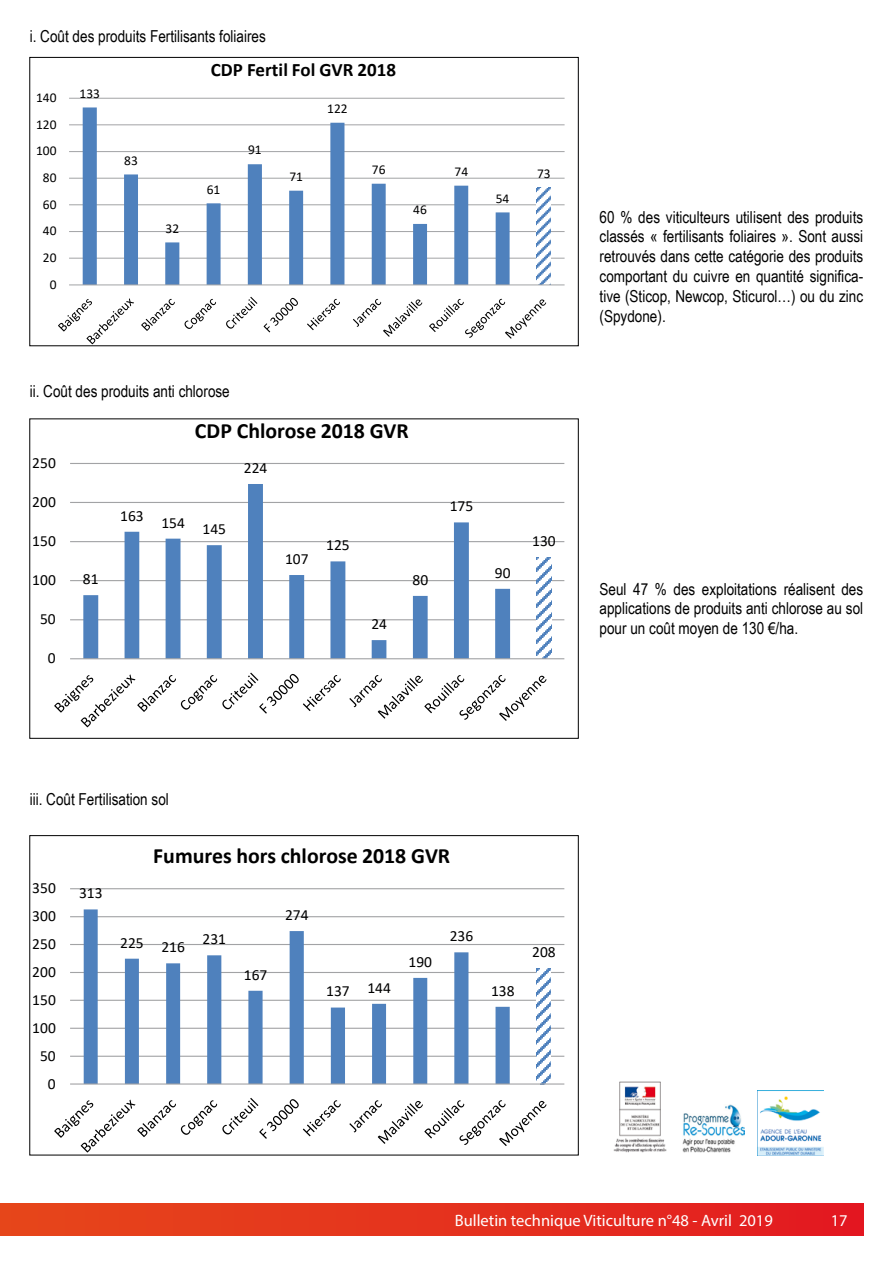
<style>
.page{position:relative;width:893px;height:1263px;background:#fff}
.page>*{position:absolute;margin:0;border:0;box-sizing:border-box;transform-origin:0 0}
.t1{font:700 21.75px "Calibri";color:#000}
.t2{font:700 19.05px "Calibri";color:#000}
.t3{font:17.1px "Calibri";color:#000}
.t4{font:16.5px/19.8px "Arial Narrow";color:#000;text-align:justify}
.t5{font:16.5px "Myriad Pro";color:#fff}
.t6{font:15.45px "Calibri";color:#000}
.t7{font:13.5px "Calibri";color:#000}
</style>
<div class="page">
<div style="left:0;top:1203px;width:863px;height:32px;background:linear-gradient(to right,#e6481b,#e31a21)"></div>
<svg style="left:58px;top:97px;width:507px;height:247px"></svg>
<div style="left:30px;top:57px;width:548px;height:289px;border:1px solid #000"></div>
<svg style="left:54px;top:463px;width:511px;height:265px"></svg>
<svg style="left:54px;top:888px;width:511px;height:265px"></svg>
<img style="left:613px;top:1081px;width:54px;height:72px">
<img style="left:682px;top:1104px;width:62px;height:48px">
<img style="left:757px;top:1090px;width:67px;height:65px">
<p class="t4" style="left:30px;top:25px;width:238px">i. Coût des produits Fertilisants foliaires</p>
<p class="t7" style="left:36px;top:88px;width:22px">140</p>
<p class="t7" style="left:36px;top:115px;width:22px">120</p>
<p class="t7" style="left:36px;top:141px;width:22px">100</p>
<p class="t7" style="left:43px;top:168px;width:15px">80</p>
<p class="t7" style="left:43px;top:195px;width:15px">60</p>
<p class="t7" style="left:43px;top:221px;width:15px">40</p>
<p class="t7" style="left:43px;top:248px;width:15px">20</p>
<p class="t7" style="left:50px;top:275px;width:8px">0</p>
<p class="t7" style="left:80px;top:84px;width:22px">133</p>
<p class="t7" style="left:124px;top:151px;width:15px">83</p>
<p class="t7" style="left:166px;top:219px;width:15px">32</p>
<p class="t2" style="left:211px;top:56px;width:187px">CDP Fertil Fol GVR 2018</p>
<p class="t7" style="left:207px;top:180px;width:15px">61</p>
<p class="t7" style="left:248px;top:141px;width:15px">91</p>
<p class="t7" style="left:289px;top:167px;width:15px">71</p>
<p class="t7" style="left:327px;top:99px;width:22px">122</p>
<p class="t7" style="left:372px;top:160px;width:15px">76</p>
<p class="t7" style="left:413px;top:200px;width:15px">46</p>
<p class="t7" style="left:455px;top:162px;width:15px">74</p>
<p class="t7" style="left:496px;top:189px;width:15px">54</p>
<p class="t7" style="left:537px;top:164px;width:15px">73</p>
<p class="t4" style="left:30px;top:380px;width:202px">ii. Coût des produits anti chlorose</p>
<h1 class="t1" style="left:195px;top:415px;width:215px">CDP Chlorose 2018 GVR</h1>
<p class="t6" style="left:244px;top:421px;width:25px">224</p>
<p class="t6" style="left:32px;top:452px;width:25px">250</p>
<p class="t6" style="left:32px;top:455px;width:25px">200</p>
<p class="t6" style="left:244px;top:457px;width:25px">224</p>
<p class="t6" style="left:32px;top:491px;width:25px">200</p>
<p class="t6" style="left:32px;top:494px;width:25px">150</p>
<p class="t6" style="left:32px;top:530px;width:25px">150</p>
<p class="t6" style="left:32px;top:533px;width:25px">100</p>
<p class="t6" style="left:120px;top:512px;width:107px">163 154 145</p>
<p class="t6" style="left:326px;top:534px;width:25px">125</p>
<p class="t6" style="left:285px;top:548px;width:25px">107</p>
<p class="t6" style="left:32px;top:569px;width:25px">100</p>
<p class="t6" style="left:40px;top:572px;width:17px">50</p>
<p class="t6" style="left:83px;top:568px;width:17px">81</p>
<p class="t6" style="left:413px;top:569px;width:17px">80</p>
<p class="t6" style="left:40px;top:608px;width:17px">50</p>
<p class="t6" style="left:48px;top:611px;width:9px">0</p>
<p class="t6" style="left:371px;top:613px;width:17px">24</p>
<p class="t6" style="left:48px;top:647px;width:9px">0</p>
<p class="t6" style="left:450px;top:495px;width:25px">175</p>
<p class="t6" style="left:495px;top:562px;width:17px">90</p>
<p class="t6" style="left:532px;top:530px;width:25px">130</p>
<p class="t4" style="left:600px;top:206px;width:265px">60 % des viticulteurs utilisent des produits classés « fertilisants foliaires ». Sont aussi retrouvés dans cette catégorie des produits comportant du cuivre en quantité significa&shy;tive (Sticop, Newcop, Sticurol…) ou du zinc (Spydone).</p>
<p class="t4" style="left:600px;top:578px;width:265px">Seul 47 % des exploitations réalisent des applications de produits anti chlorose au sol pour un coût moyen de 130 €/ha.</p>
<p class="t3" style="left:55px;top:781px;width:144px">Coût Fertilisation sol</p>
<p class="t4" style="left:30px;top:789px;width:141px">iii. Coût Fertilisation sol</p>
<p class="t6" style="left:32px;top:877px;width:25px">350</p>
<p class="t6" style="left:32px;top:905px;width:25px">300</p>
<p class="t6" style="left:32px;top:913px;width:25px">350</p>
<p class="t6" style="left:32px;top:933px;width:25px">250</p>
<p class="t6" style="left:32px;top:941px;width:25px">300</p>
<p class="t6" style="left:32px;top:961px;width:25px">200</p>
<p class="t6" style="left:32px;top:969px;width:25px">250</p>
<p class="t6" style="left:32px;top:989px;width:25px">150</p>
<p class="t6" style="left:32px;top:997px;width:25px">200</p>
<p class="t6" style="left:32px;top:1017px;width:25px">100</p>
<p class="t6" style="left:32px;top:1025px;width:25px">150</p>
<p class="t6" style="left:40px;top:1045px;width:17px">50</p>
<p class="t6" style="left:32px;top:1053px;width:25px">100</p>
<p class="t6" style="left:48px;top:1073px;width:9px">0</p>
<p class="t6" style="left:40px;top:1081px;width:17px">50</p>
<p class="t6" style="left:79px;top:882px;width:25px">313</p>
<h1 class="t1" style="left:153px;top:841px;width:299px">Fumures hors chlorose 2018 GVR</h1>
<p class="t6" style="left:120px;top:934px;width:66px">225 216</p>
<p class="t6" style="left:203px;top:928px;width:25px">231</p>
<p class="t6" style="left:285px;top:904px;width:25px">274</p>
<p class="t6" style="left:244px;top:964px;width:25px">167</p>
<p class="t6" style="left:326px;top:979px;width:66px">137 144</p>
<p class="t6" style="left:409px;top:951px;width:25px">190</p>
<p class="t6" style="left:450px;top:925px;width:25px">236</p>
<p class="t6" style="left:491px;top:980px;width:25px">138</p>
<p class="t6" style="left:532px;top:941px;width:25px">208</p>
<p class="t5" style="left:455px;top:1210px;width:320px">Bulletin technique Viticulture n°48 - Avril 2019</p>
<p class="t5" style="left:831px;top:1210px;width:18px">17</p>
</div>
